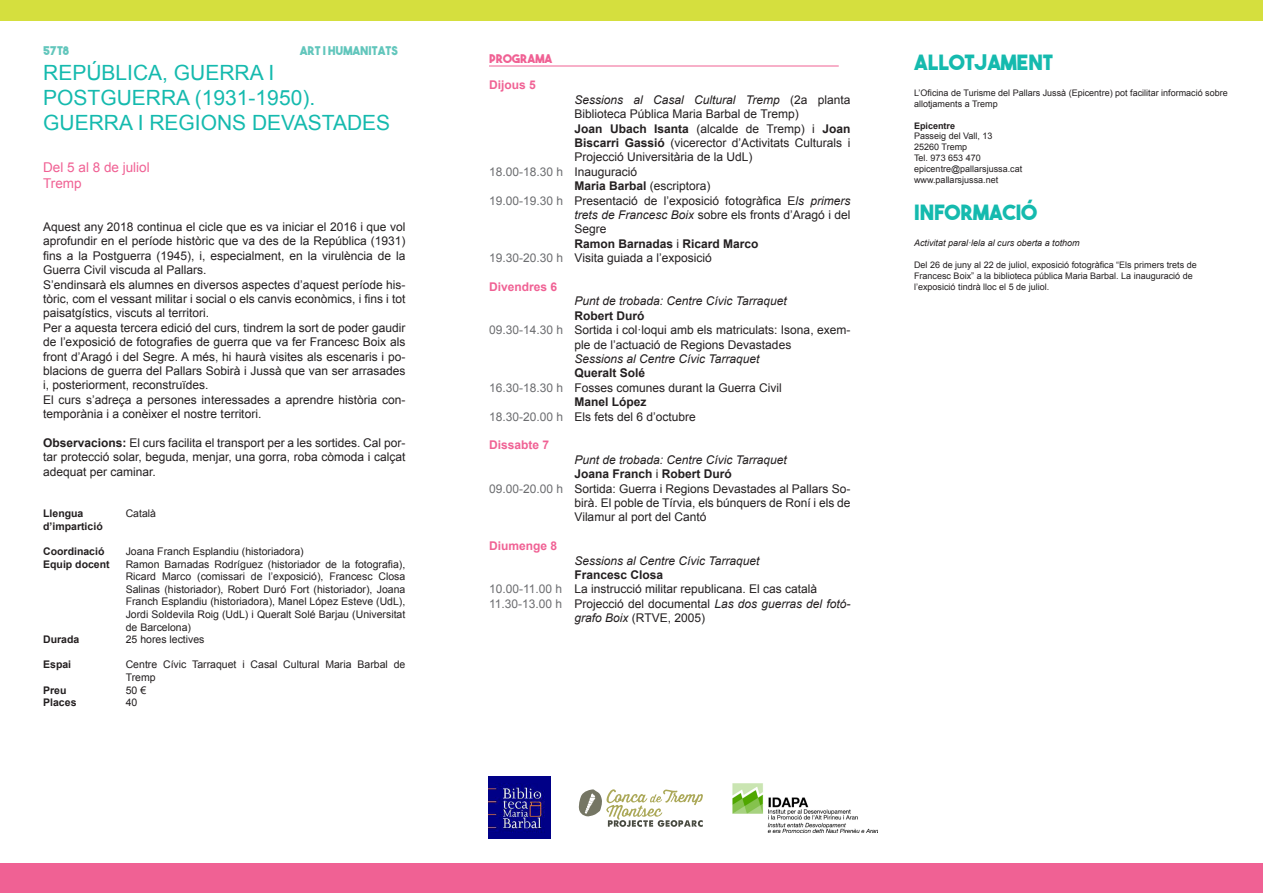
<style>
.page{position:relative;width:1263px;height:893px;background:#fff}
.page>*{position:absolute;margin:0;border:0;box-sizing:border-box;transform-origin:0 0}
.Body_Text{font:21px/25.2px "Arial";color:#15baae}
.Body_Text-2{font:21px "The Bold Font";color:#15baae}
.t1{font:13.5px "Arial";color:#f06194}
.t2{font:12px/14.4px "Arial";color:#231f20;text-align:justify}
.t3{font:italic 12px "Arial";color:#231f20}
.t4{font:700 12px "Arial";color:#231f20}
.t5{font:700 12px "Arial";color:#f06194}
.t6{font:12px "Arial";color:#6c6d70}
.Body_Text-3{font:12px "The Bold Font";color:#62c6bc}
.t7{font:12px "The Bold Font";color:#f06194}
.t8{font:10.5px/12.6px "Arial";color:#231f20;text-align:justify}
.t9{font:700 10.5px "Arial";color:#231f20}
.t10{font:9px/10.8px "Arial";color:#231f20}
.t11{font:italic 9px "Arial";color:#231f20}
.t12{font:700 9px "Arial";color:#231f20}
.s1{font-weight:700}
.s2{font-style:italic}
.s3{color:#231f20}
.s4{color:#6c6d70}
.s5{font-weight:400}
</style>
<div class="page">
<hr style="left:489px;top:66px;width:350px;height:1px;background:#f06194">
<div style="left:0;top:0;width:1263px;height:21px;background:#d5df3e"></div>
<div style="left:0;top:863px;width:1263px;height:30px;background:#f06194"></div>
<img style="left:732px;top:783px;width:145px;height:50px">
<img style="left:488px;top:777px;width:62px;height:62px">
<svg style="left:579px;top:789px;width:124px;height:38px"></svg>
<p class="Body_Text-3" style="left:43px;top:43px;width:27px">57T8</p>
<p class="Body_Text-3" style="left:300px;top:43px;width:100px">ART I HUMANITATS</p>
<p class="Body_Text" style="left:43px;top:60px;width:348px">REPÚBLICA, GUERRA I<br>POSTGUERRA (1931-1950).<br>GUERRA I REGIONS DEVASTADES</p>
<p class="t1" style="left:43px;top:158px;width:108px">Del 5 al 8 de juliol</p>
<p class="t1" style="left:43px;top:174px;width:40px">Tremp</p>
<p class="t2" style="left:43px;top:220px;width:364px">Aquest any 2018 continua el cicle que es va iniciar el 2016 i que vol aprofundir en el període històric que va des de la República (1931) fins a la Postguerra (1945), i, especialment, en la virulència de la Guerra Civil viscuda al Pallars.</p>
<p class="t2" style="left:43px;top:277px;width:364px">S’endinsarà els alumnes en diversos aspectes d’aquest període his&shy;tòric, com el vessant militar i social o els canvis econòmics, i fins i tot paisatgístics, viscuts al territori.</p>
<p class="t2" style="left:43px;top:320px;width:364px">Per a aquesta tercera edició del curs, tindrem la sort de poder gaudir de l’exposició de fotografies de guerra que va fer Francesc Boix als front d’Aragó i del Segre. A més, hi haurà visites als escenaris i po&shy;blacions de guerra del Pallars Sobirà i Jussà que van ser arrasades i, posteriorment, reconstruïdes.</p>
<p class="t2" style="left:43px;top:392px;width:364px">El curs s’adreça a persones interessades a aprendre història con&shy;temporània i a conèixer el nostre territori.</p>
<p class="t2" style="left:43px;top:436px;width:364px"><span class="s1">Observacions:</span> El curs facilita el transport per a les sortides. Cal por&shy;tar protecció solar, beguda, menjar, una gorra, roba còmoda i calçat adequat per caminar.</p>
<p class="t9" style="left:43px;top:506px;width:42px">Llengua</p>
<p class="t8" style="left:126px;top:507px;width:32px">Català</p>
<p class="t9" style="left:43px;top:519px;width:61px">d’impartició</p>
<p class="t9" style="left:43px;top:544px;width:63px">Coordinació</p>
<p class="t8" style="left:126px;top:545px;width:180px">Joana Franch Esplandiu (historiadora)</p>
<p class="t9" style="left:43px;top:557px;width:68px">Equip docent</p>
<p class="t8" style="left:126px;top:558px;width:281px">Ramon Barnadas Rodríguez (historiador de la fotografia), Ricard Marco (comissari de l’exposició), Francesc Closa Salinas (historiador), Robert Duró Fort (historiador), Joana Franch Esplandiu (historiadora), Manel López Esteve (UdL), Jordi Soldevila Roig (UdL) i Queralt Solé Barjau (Universitat de Barcelona)</p>
<p class="t9" style="left:43px;top:632px;width:38px">Durada</p>
<p class="t8" style="left:126px;top:633px;width:80px">25 hores lectives</p>
<p class="t9" style="left:43px;top:658px;width:30px">Espai</p>
<p class="t8" style="left:126px;top:658px;width:281px">Centre Cívic Tarraquet i Casal Cultural Maria Barbal de<br>Tremp</p>
<p class="t9" style="left:43px;top:683px;width:25px">Preu</p>
<p class="t8" style="left:126px;top:684px;width:22px">50 €</p>
<p class="t9" style="left:43px;top:695px;width:35px">Places</p>
<p class="t8" style="left:126px;top:696px;width:13px">40</p>
<p class="t7" style="left:489px;top:51px;width:65px">PROGRAMA</p>
<p class="t5" style="left:489px;top:77px;width:48px">Dijous 5</p>
<p class="t2" style="left:574px;top:93px;width:277px"><span class="s2">Sessions al Casal Cultural Tremp</span> (2a planta<br>Biblioteca Pública Maria Barbal de Tremp)</p>
<p class="t2" style="left:574px;top:121px;width:277px"><span class="s1">Joan Ubach Isanta</span> (alcalde de Tremp) i <span class="s1">Joan Biscarri Gassió</span> (vicerector d’Activitats Culturals i Projecció Universitària de la UdL)</p>
<p class="t6" style="left:489px;top:164px;width:150px">18.00-18.30 h <span class="s3">Inauguració</span></p>
<p class="t2" style="left:574px;top:179px;width:138px"><span class="s1">Maria Barbal</span> (escriptora)</p>
<p class="t2" style="left:574px;top:193px;width:277px;text-indent:-85px"><span class="s4">19.00-19.30 h</span> Presentació de l’exposició fotogràfica E<span class="s2">ls primers trets de Francesc Boix</span> sobre els fronts d’Aragó i del Segre</p>
<p class="t4" style="left:574px;top:236px;width:186px">Ramon Barnadas <span class="s5">i</span> Ricard Marco</p>
<p class="t2" style="left:489px;top:251px;width:224px"><span class="s4">19.30-20.30 h</span> Visita guiada a l’exposició</p>
<p class="t5" style="left:489px;top:279px;width:70px">Divendres 6</p>
<p class="t3" style="left:574px;top:293px;width:214px">Punt de trobada: Centre Cívic Tarraquet</p>
<p class="t4" style="left:574px;top:308px;width:71px">Robert Duró</p>
<p class="t2" style="left:574px;top:323px;width:277px;text-indent:-85px"><span class="s4">09.30-14.30 h</span> Sortida i col·loqui amb els matriculats: Isona, exem&shy;ple de l’actuació de Regions Devastades</p>
<p class="t3" style="left:574px;top:351px;width:186px">Sessions al Centre Cívic Tarraquet</p>
<p class="t4" style="left:574px;top:365px;width:72px">Queralt Solé</p>
<p class="t2" style="left:489px;top:381px;width:294px"><span class="s4">16.30-18.30 h</span> Fosses comunes durant la Guerra Civil</p>
<p class="t4" style="left:574px;top:394px;width:74px">Manel López</p>
<p class="t2" style="left:489px;top:409px;width:208px"><span class="s4">18.30-20.00 h</span> Els fets del 6 d’octubre</p>
<p class="t5" style="left:489px;top:437px;width:62px">Dissabte 7</p>
<p class="t3" style="left:574px;top:452px;width:214px">Punt de trobada: Centre Cívic Tarraquet</p>
<p class="t4" style="left:574px;top:466px;width:159px">Joana Franch <span class="s5">i</span> Robert Duró</p>
<p class="t2" style="left:574px;top:481px;width:277px;text-indent:-85px"><span class="s4">09.00-20.00 h</span> Sortida: Guerra i Regions Devastades al Pallars So&shy;birà. El poble de Tírvia, els búnquers de Roní i els de Vilamur al port del Cantó</p>
<p class="t5" style="left:489px;top:538px;width:70px">Diumenge 8</p>
<p class="t3" style="left:574px;top:553px;width:186px">Sessions al Centre Cívic Tarraquet</p>
<p class="t4" style="left:574px;top:567px;width:90px">Francesc Closa</p>
<p class="t2" style="left:489px;top:582px;width:330px"><span class="s4">10.00-11.00 h</span> La instrucció militar republicana. El cas català</p>
<p class="t2" style="left:574px;top:597px;width:277px;text-indent:-85px"><span class="s4">11.30-13.00 h</span> Projecció del documental <span class="s2">Las dos guerras del fotó&shy;grafo Boix</span> (RTVE, 2005)</p>
<p class="Body_Text-2" style="left:914px;top:49px;width:140px">ALLOTJAMENT</p>
<p class="t10" style="left:914px;top:88px;width:315px">L’Oficina de Turisme del Pallars Jussà (Epicentre) pot facilitar informació sobre allotjaments a Tremp</p>
<p class="t12" style="left:914px;top:119px;width:43px">Epicentre</p>
<p class="t10" style="left:914px;top:131px;width:80px">Passeig del Vall, 13</p>
<p class="t10" style="left:914px;top:142px;width:55px">25260 Tremp</p>
<p class="t10" style="left:914px;top:153px;width:68px">Tel. 973 653 470</p>
<p class="t10" style="left:914px;top:163px;width:110px">epicentre@pallarsjussa.cat</p>
<p class="t10" style="left:914px;top:174px;width:86px">www.pallarsjussa.net</p>
<p class="Body_Text-2" style="left:914px;top:199px;width:124px">INFORMACIÓ</p>
<p class="t11" style="left:914px;top:237px;width:167px">Activitat paral·lela al curs oberta a tothom</p>
<p class="t10" style="left:914px;top:259px;width:284px">Del 26 de juny al 22 de juliol, exposició fotogràfica “Els primers trets de<br>Francesc Boix” a la biblioteca pública Maria Barbal. La inauguració de l’exposició tindrà lloc el 5 de juliol.</p>
</div>
